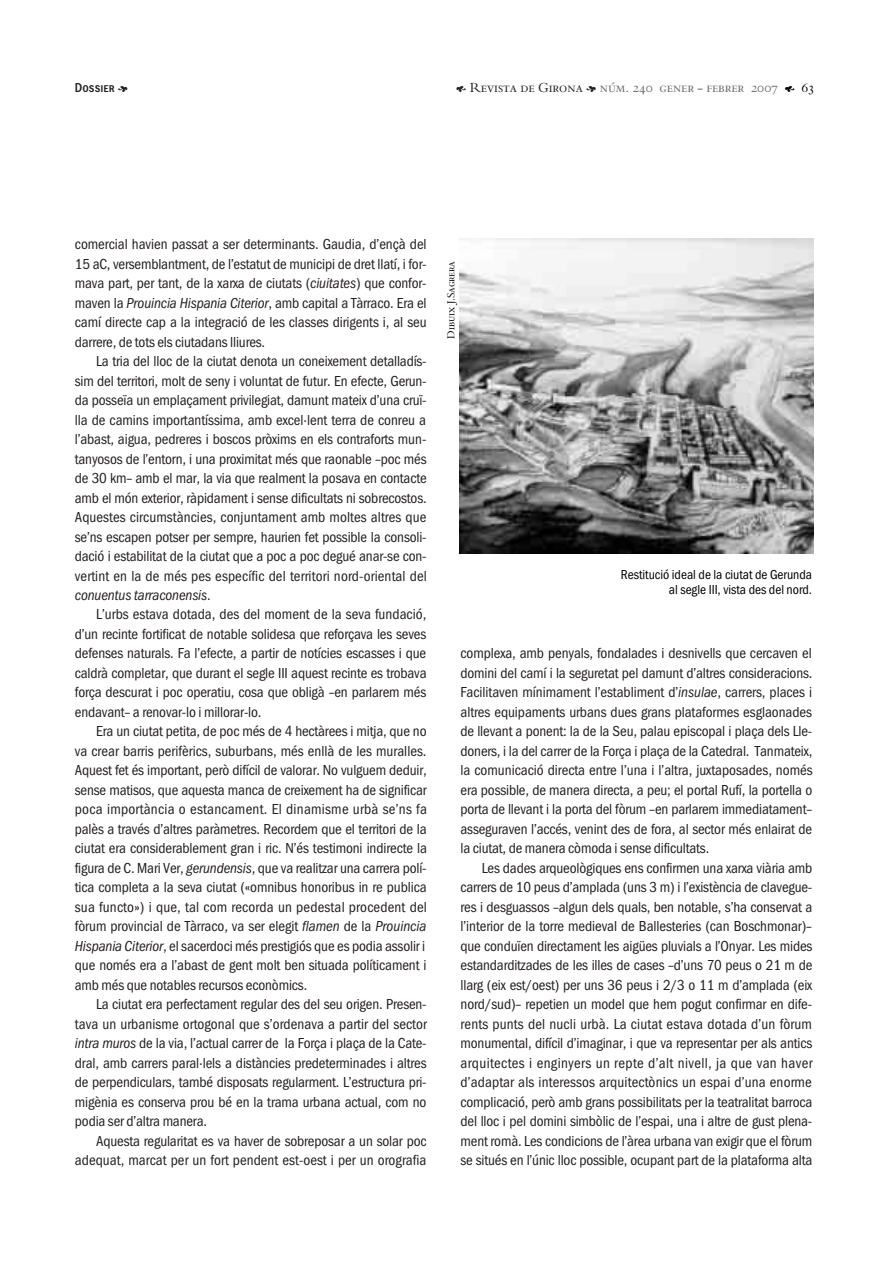
<style>
.page{position:relative;width:893px;height:1263px;background:#fff}
.page>*{position:absolute;margin:0;border:0;box-sizing:border-box;transform-origin:0 0}
.t1{font:15px/19.5px "Franklin Gothic Cond";letter-spacing:-.01em;color:#231f1f;text-align:justify}
.t2{font:13.5px/15px "Franklin Gothic Cond";color:#000;text-align:right}
.t3{font:13.5px "Bergamo Sm Caps";color:#666}
.t4{font:700 13.5px "Franklin Gothic Cond Sm Caps";color:#231f1f}
.t5{font:10.5px "Bergamo Sm Caps";letter-spacing:-.01em;color:#000}
.s1{font-family:"Botanical";font-weight:400}
.s2{font-family:"Botanical";color:#231f1f}
.s3{color:#231f1f}
.s4{font-family:"Botanical";color:#000}
.s5{color:#000}
.s6{font-style:italic}
</style>
<div class="page">
<img style="left:460px;top:238px;width:353px;height:315px">
<p class="t4" style="left:75px;top:80px;width:55px">Dossier <span class="s1">F</span></p>
<p class="t3" style="left:456px;top:80px;width:359px"><span class="s2">E</span> <span class="s3">Revista de Girona</span> <span class="s2">F</span> núm. 240 gener - febrer 2007 <span class="s4">E</span> <span class="s5">63</span></p>
<p class="t1" style="left:75px;top:236px;width:353px">comercial havien passat a ser determinants. Gaudia, d’ençà del 15 aC, versemblantment, de l’estatut de municipi de dret llatí, i for&shy;mava part, per tant, de la xarxa de ciutats (<span class="s6">ciuitates</span>) que confor&shy;maven la <span class="s6">Prouincia Hispania Citerior</span>, amb capital a Tàrraco. Era el camí directe cap a la integració de les classes dirigents i, al seu darrere, de tots els ciutadans lliures.</p>
<p class="t1" style="left:75px;top:353px;width:353px;text-indent:21px">La tria del lloc de la ciutat denota un coneixement detalladís&shy;sim del territori, molt de seny i voluntat de futur. En efecte, Gerun&shy;da posseïa un emplaçament privilegiat, damunt mateix d’una cruï&shy;lla de camins importantíssima, amb excel·lent terra de conreu a l’abast, aigua, pedreres i boscos pròxims en els contraforts mun&shy;tanyosos de l’entorn, i una proximitat més que raonable –poc més de 30 km– amb el mar, la via que realment la posava en contacte amb el món exterior, ràpidament i sense dificultats ni sobrecostos.<br>Aquestes circumstàncies, conjuntament amb moltes altres que se’ns escapen potser per sempre, haurien fet possible la consoli&shy;dació i estabilitat de la ciutat que a poc a poc degué anar-se con&shy;vertint en la de més pes específic del territori nord-oriental del <span class="s6">conuentus tarraconensis</span>.</p>
<p class="t1" style="left:75px;top:606px;width:353px;text-indent:21px">L’urbs estava dotada, des del moment de la seva fundació, d’un recinte fortificat de notable solidesa que reforçava les seves defenses naturals. Fa l’efecte, a partir de notícies escasses i que caldrà completar, que durant el segle III aquest recinte es trobava força descurat i poc operatiu, cosa que obligà –en parlarem més endavant– a renovar-lo i millorar-lo.</p>
<p class="t1" style="left:75px;top:723px;width:353px;text-indent:21px">Era un ciutat petita, de poc més de 4 hectàrees i mitja, que no va crear barris perifèrics, suburbans, més enllà de les muralles.<br>Aquest fet és important, però difícil de valorar. No vulguem deduir, sense matisos, que aquesta manca de creixement ha de significar poca importància o estancament. El dinamisme urbà se’ns fa palès a través d’altres paràmetres. Recordem que el territori de la ciutat era considerablement gran i ric. N’és testimoni indirecte la figura de C. Mari Ver, <span class="s6">gerundensis</span>, que va realitzar una carrera polí&shy;tica completa a la seva ciutat («omnibus honoribus in re publica sua functo») i que, tal com recorda un pedestal procedent del fòrum provincial de Tàrraco, va ser elegit <span class="s6">flamen</span> de la <span class="s6">Prouincia Hispania Citerior</span>, el sacerdoci més prestigiós que es podia assolir i que només era a l’abast de gent molt ben situada políticament i amb més que notables recursos econòmics.</p>
<p class="t1" style="left:75px;top:996px;width:353px;text-indent:21px">La ciutat era perfectament regular des del seu origen. Presen&shy;tava un urbanisme ortogonal que s’ordenava a partir del sector <span class="s6">intra muros</span> de la via, l’actual carrer de la Força i plaça de la Cate&shy;dral, amb carrers paral·lels a distàncies predeterminades i altres de perpendiculars, també disposats regularment. L’estructura pri&shy;migènia es conserva prou bé en la trama urbana actual, com no podia ser d’altra manera.</p>
<p class="t1" style="left:75px;top:1133px;width:353px;text-align:right">Aquesta regularitat es va haver de sobreposar a un solar poc adequat, marcat per un fort pendent est-oest i per un orografia</p>
<p class="t5" style="left:444px;top:339px;width:79px;rotate:-90deg">Dibuix J.Sagrera</p>
<p class="t2" style="left:621px;top:568px;width:193px">Restitució ideal de la ciutat de Gerunda al segle III, vista des del nord.</p>
<p class="t1" style="left:460px;top:645px;width:353px">complexa, amb penyals, fondalades i desnivells que cercaven el domini del camí i la seguretat pel damunt d’altres consideracions.<br>Facilitaven mínimament l’establiment d’<span class="s6">insulae</span>, carrers, places i altres equipaments urbans dues grans plataformes esglaonades de llevant a ponent: la de la Seu, palau episcopal i plaça dels Lle&shy;doners, i la del carrer de la Força i plaça de la Catedral. Tanmateix, la comunicació directa entre l’una i l’altra, juxtaposades, només era possible, de manera directa, a peu; el portal Rufí, la portella o porta de llevant i la porta del fòrum –en parlarem immediatament– asseguraven l’accés, venint des de fora, al sector més enlairat de la ciutat, de manera còmoda i sense dificultats.</p>
<p class="t1" style="left:460px;top:860px;width:353px;text-indent:21px">Les dades arqueològiques ens confirmen una xarxa viària amb carrers de 10 peus d’amplada (uns 3 m) i l’existència de clavegue&shy;res i desguassos –algun dels quals, ben notable, s’ha conservat a l’interior de la torre medieval de Ballesteries (can Boschmonar)– que conduïen directament les aigües pluvials a l’Onyar. Les mides estandarditzades de les illes de cases –d’uns 70 peus o 21 m de llarg (eix est/oest) per uns 36 peus i 2/3 o 11 m d’amplada (eix nord/sud)– repetien un model que hem pogut confirmar en dife&shy;rents punts del nucli urbà. La ciutat estava dotada d’un fòrum monumental, difícil d’imaginar, i que va representar per als antics arquitectes i enginyers un repte d’alt nivell, ja que van haver d’adaptar als interessos arquitectònics un espai d’una enorme complicació, però amb grans possibilitats per la teatralitat barroca del lloc i pel domini simbòlic de l’espai, una i altre de gust plena&shy;ment romà. Les condicions de l’àrea urbana van exigir que el fòrum se situés en l’únic lloc possible, ocupant part de la plataforma alta</p>
</div>
